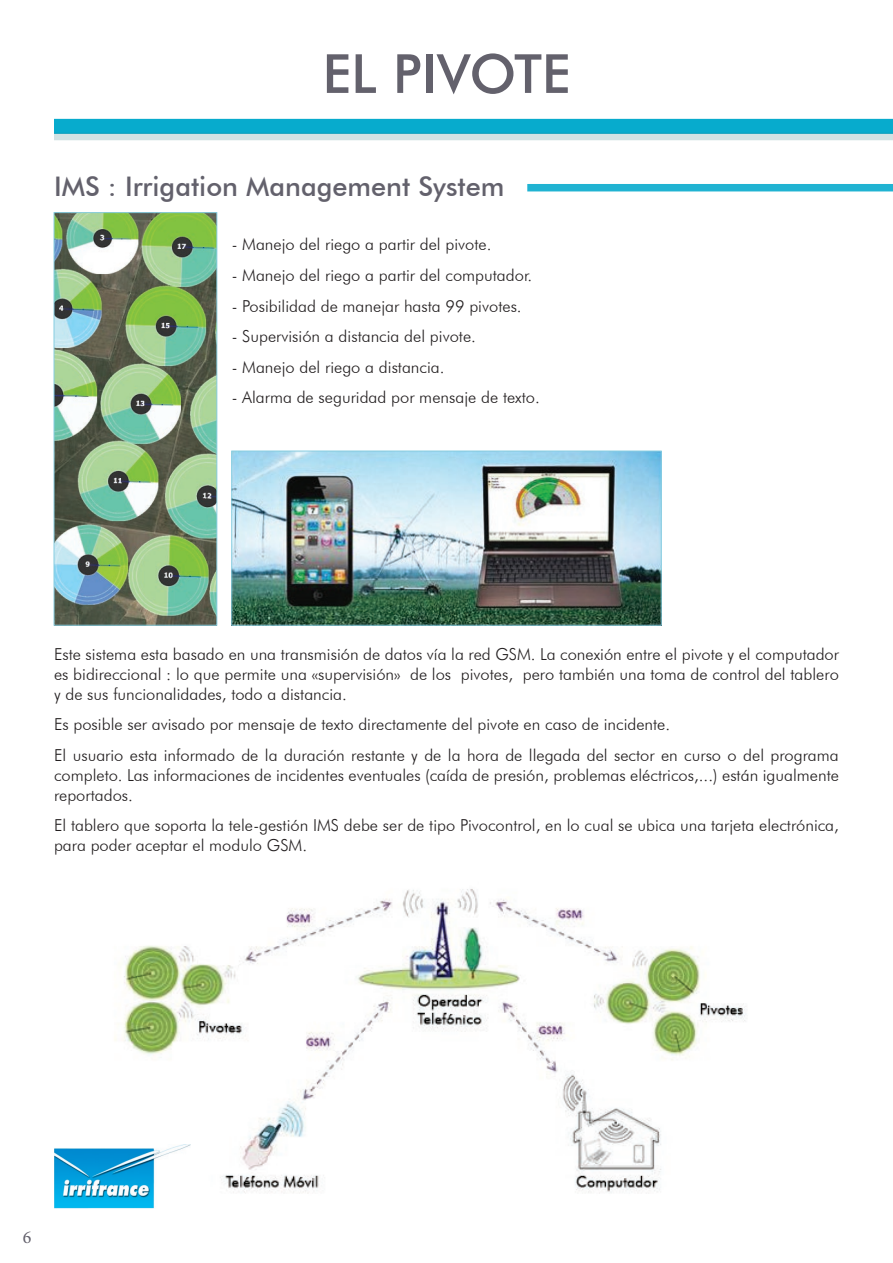
<style>
.page{position:relative;width:893px;height:1263px;background:#fff}
.page>*{position:absolute;margin:0;border:0;box-sizing:border-box;transform-origin:0 0}
.t1{font:500 54px "Futura BT";color:#63616c}
.t2{font:500 27px "Futura BT";color:#63616c}
.t3{font:18px "Minion Pro";color:#63616c}
.t4{font:300 16.5px/19.8px "Futura BT";color:#231f20}
</style>
<div class="page">
<div style="left:54px;top:119px;width:839px;height:15px;background:#07abcd"></div>
<div style="left:54px;top:133px;width:839px;height:7px;background:#d1e2e4"></div>
<div style="left:527px;top:184px;width:366px;height:7px;background:#20b3d2"></div>
<img style="left:114px;top:889px;width:632px;height:305px">
<img style="left:234px;top:453px;width:425px;height:170px">
<div style="left:232px;top:451px;width:429px;height:174px;border:1px solid #88cee1"></div>
<img style="left:56px;top:215px;width:159px;height:408px">
<div style="left:54px;top:213px;width:163px;height:412px;border:1px solid #88cee1"></div>
<img style="left:54px;top:1144px;width:136px;height:65px">
<h1 class="t1" style="left:322px;top:41px;width:250px">EL PIVOTE</h1>
<h2 class="t2" style="left:54px;top:170px;width:452px">IMS : Irrigation Management System</h2>
<p class="t4" style="left:232px;top:234px;width:261px">- Manejo del riego a partir del pivote.</p>
<p class="t4" style="left:232px;top:265px;width:302px">- Manejo del riego a partir del computador.</p>
<p class="t4" style="left:232px;top:296px;width:291px">- Posibilidad de manejar hasta 99 pivotes.</p>
<p class="t4" style="left:232px;top:326px;width:246px">- Supervisión a distancia del pivote.</p>
<p class="t4" style="left:232px;top:357px;width:214px">- Manejo del riego a distancia.</p>
<p class="t4" style="left:232px;top:387px;width:310px">- Alarma de seguridad por mensaje de texto.</p>
<p class="t4" style="left:54px;top:644px;width:786px;text-align:justify">Este sistema esta basado en una transmisión de datos vía la red GSM. La conexión entre el pivote y el computador es bidireccional : lo que permite una «supervisión» de los pivotes, pero también una toma de control del tablero y de sus funcionalidades, todo a distancia.</p>
<p class="t4" style="left:54px;top:709px;width:786px;line-height:30.6px">Es posible ser avisado por mensaje de texto directamente del pivote en caso de incidente.<br>El usuario esta informado de la duración restante y de la hora de llegada del sector en curso o del programa</p>
<p class="t4" style="left:54px;top:765px;width:786px">completo. Las informaciones de incidentes eventuales (caída de presión, problemas eléctricos,...) están igualmente reportados.</p>
<p class="t4" style="left:54px;top:815px;width:786px">El tablero que soporta la tele-gestión IMS debe ser de tipo Pivocontrol, en lo cual se ubica una tarjeta electrónica, para poder aceptar el modulo GSM.</p>
<p class="t3" style="left:23px;top:1225px;width:10px">6</p>
</div>
